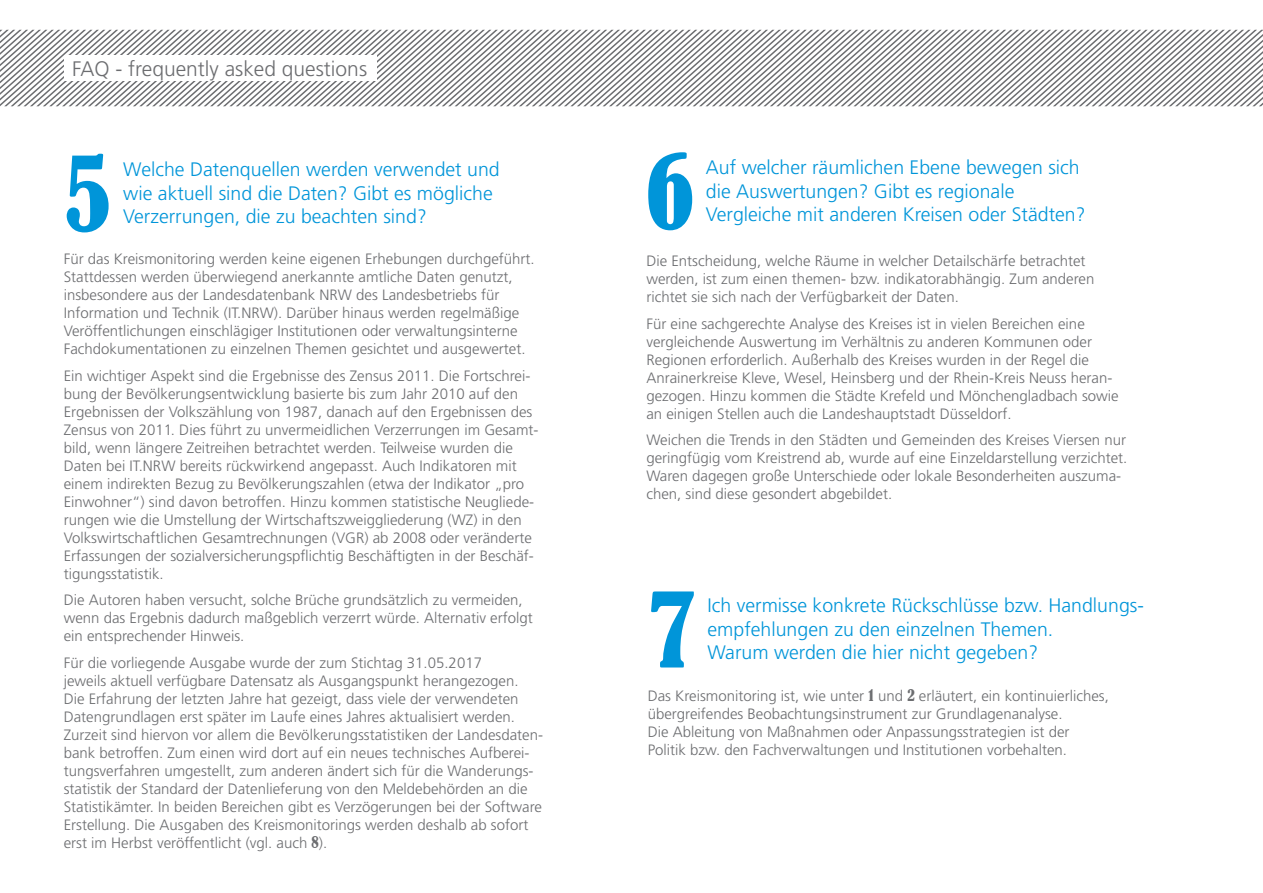
<style>
.page{position:relative;width:1263px;height:893px;background:#fff}
.page>*{position:absolute;margin:0;border:0;box-sizing:border-box;transform-origin:0 0}
.t1{font:condensed 97.5px "Bernard";color:#0095d9}
.t2{font:300 21px "Frutiger LT Std";color:#6c6d70}
.t3{font:300 19.5px/23.4px "Frutiger LT Std";color:#0095d9}
.t4{font:300 15px/18px "Frutiger LT Std";color:#6c6d70}
.s1{font-family:"Bernard";font-weight:400;font-stretch:condensed}
</style>
<div class="page">
<svg style="left:0;top:30px;width:1263px;height:76px"></svg>
<div style="left:64px;top:55px;width:313px;height:26px;background:#fff"></div>
<h2 class="t2" style="left:72px;top:57px;width:296px">FAQ - frequently asked questions</h2>
<h1 class="t1" style="left:64px;top:138px;width:49px">5</h1>
<h3 class="t3" style="left:123px;top:158px;width:378px">Welche Datenquellen werden verwendet und wie aktuell sind die Daten? Gibt es mögliche</h3>
<h3 class="t3" style="left:123px;top:205px;width:305px">Verzerrungen, die zu beachten sind?</h3>
<p class="t4" style="left:64px;top:250px;width:472px">Für das Kreismonitoring werden keine eigenen Erhebungen durchgeführt.<br>Stattdessen werden überwiegend anerkannte amtliche Daten genutzt, insbesondere aus der Landesdatenbank NRW des Landesbetriebs für Information und Technik (IT.NRW). Darüber hinaus werden regelmäßige Veröffentlichungen einschlägiger Institutionen oder verwaltungsinterne Fachdokumentationen zu einzelnen Themen gesichtet und ausgewertet.</p>
<p class="t4" style="left:64px;top:367px;width:476px">Ein wichtiger Aspekt sind die Ergebnisse des Zensus 2011. Die Fortschrei&shy;bung der Bevölkerungsentwicklung basierte bis zum Jahr 2010 auf den Ergebnissen der Volkszählung von 1987, danach auf den Ergebnissen des Zensus von 2011. Dies führt zu unvermeidlichen Verzerrungen im Gesamt&shy;bild, wenn längere Zeitreihen betrachtet werden. Teilweise wurden die Daten bei IT.NRW bereits rückwirkend angepasst. Auch Indikatoren mit einem indirekten Bezug zu Bevölkerungszahlen (etwa der Indikator „pro Einwohner“) sind davon betroffen. Hinzu kommen statistische Neugliede&shy;rungen wie die Umstellung der Wirtschaftszweiggliederung (WZ) in den Volkswirtschaftlichen Gesamtrechnungen (VGR) ab 2008 oder veränderte Erfassungen der sozialversicherungspflichtig Beschäftigten in der Beschäf&shy;tigungsstatistik.</p>
<p class="t4" style="left:64px;top:591px;width:470px">Die Autoren haben versucht, solche Brüche grundsätzlich zu vermeiden, wenn das Ergebnis dadurch maßgeblich verzerrt würde. Alternativ erfolgt ein entsprechender Hinweis.</p>
<p class="t4" style="left:64px;top:654px;width:481px">Für die vorliegende Ausgabe wurde der zum Stichtag 31.05.2017<br>jeweils aktuell verfügbare Datensatz als Ausgangspunkt herangezogen.<br>Die Erfahrung der letzten Jahre hat gezeigt, dass viele der verwendeten Datengrundlagen erst später im Laufe eines Jahres aktualisiert werden.<br>Zurzeit sind hiervon vor allem die Bevölkerungsstatistiken der Landesdaten&shy;bank betroffen. Zum einen wird dort auf ein neues technisches Aufberei&shy;tungsverfahren umgestellt, zum anderen ändert sich für die Wanderungs&shy;statistik der Standard der Datenlieferung von den Meldebehörden an die Statistikämter. In beiden Bereichen gibt es Verzögerungen bei der Software Erstellung. Die Ausgaben des Kreismonitorings werden deshalb ab sofort erst im Herbst veröffentlicht (vgl. auch <span class="s1">8</span>).</p>
<h1 class="t1" style="left:646px;top:135px;width:49px">6</h1>
<h3 class="t3" style="left:706px;top:156px;width:375px">Auf welcher räumlichen Ebene bewegen sich die Auswertungen? Gibt es regionale</h3>
<h3 class="t3" style="left:706px;top:203px;width:381px">Vergleiche mit anderen Kreisen oder Städten?</h3>
<p class="t4" style="left:646px;top:252px;width:449px">Die Entscheidung, welche Räume in welcher Detailschärfe betrachtet werden, ist zum einen themen- bzw. indikatorabhängig. Zum anderen richtet sie sich nach der Verfügbarkeit der Daten.</p>
<p class="t4" style="left:646px;top:315px;width:474px">Für eine sachgerechte Analyse des Kreises ist in vielen Bereichen eine vergleichende Auswertung im Verhältnis zu anderen Kommunen oder Regionen erforderlich. Außerhalb des Kreises wurden in der Regel die Anrainerkreise Kleve, Wesel, Heinsberg und der Rhein-Kreis Neuss heran&shy;gezogen. Hinzu kommen die Städte Krefeld und Mönchengladbach sowie an einigen Stellen auch die Landeshauptstadt Düsseldorf.</p>
<p class="t4" style="left:646px;top:431px;width:482px">Weichen die Trends in den Städten und Gemeinden des Kreises Viersen nur geringfügig vom Kreistrend ab, wurde auf eine Einzeldarstellung verzichtet.<br>Waren dagegen große Unterschiede oder lokale Besonderheiten auszuma&shy;chen, sind diese gesondert abgebildet.</p>
<h1 class="t1" style="left:648px;top:573px;width:49px">7</h1>
<h3 class="t3" style="left:707px;top:594px;width:438px">Ich vermisse konkrete Rückschlüsse bzw. Handlungs&shy;empfehlungen zu den einzelnen Themen.</h3>
<h3 class="t3" style="left:707px;top:641px;width:332px">Warum werden die hier nicht gegeben?</h3>
<p class="t4" style="left:648px;top:687px;width:463px">Das Kreismonitoring ist, wie unter <span class="s1">1</span> und <span class="s1">2</span> erläutert, ein kontinuierliches, übergreifendes Beobachtungsinstrument zur Grundlagenanalyse.<br>Die Ableitung von Maßnahmen oder Anpassungsstrategien ist der Politik bzw. den Fachverwaltungen und Institutionen vorbehalten.</p>
</div>
